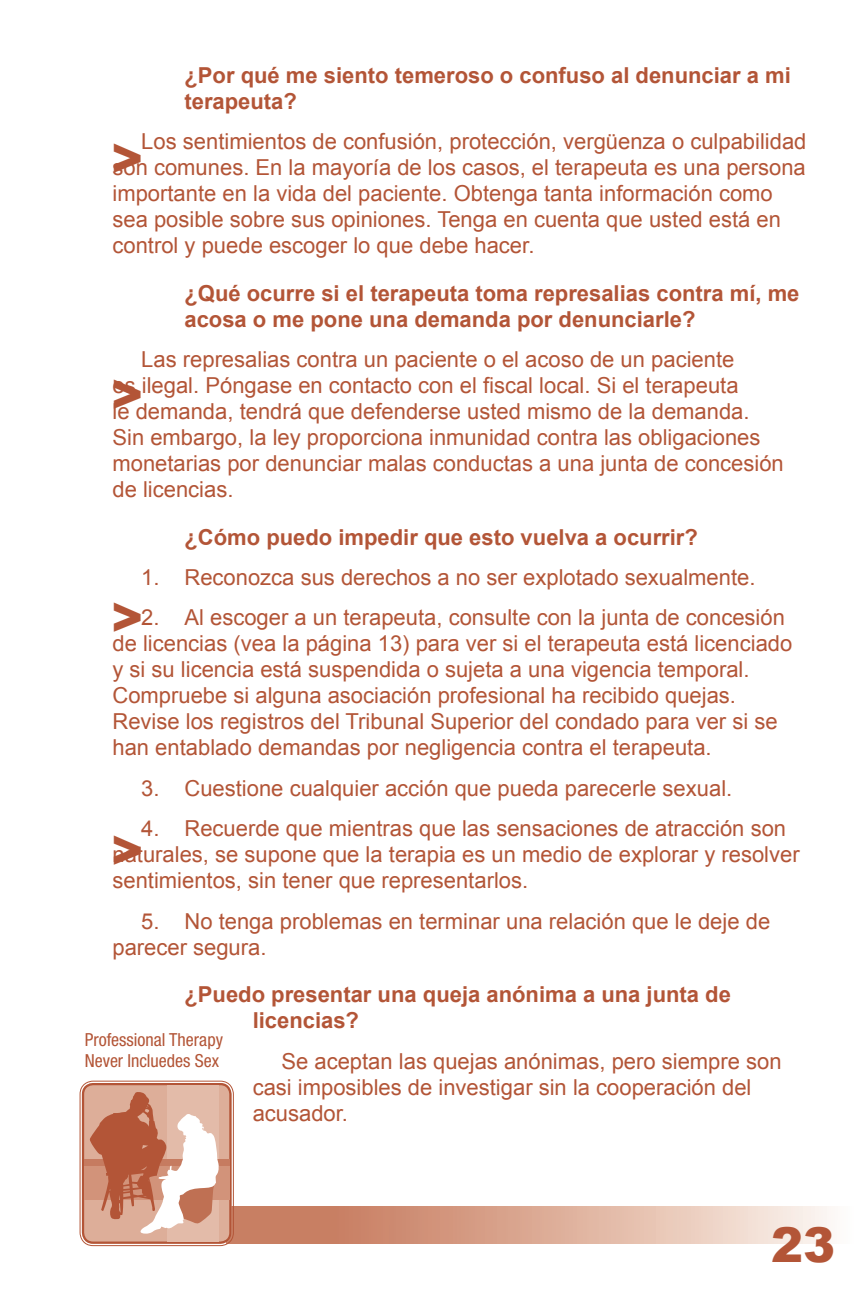
<style>
.page{position:relative;width:864px;height:1296px;background:#fff}
.page>*{position:absolute;margin:0;border:0;box-sizing:border-box;transform-origin:0 0}
.t1{font:900 48px "Arial";color:#b35537}
.Body_Text{font:22px/26px "Arial";color:#b35537}
.Hanging_indent{font:700 22px/26px "Arial";color:#b35537}
.t2{font:condensed 18px/21.6px "Helvetica Neue LT Std";color:#b35537}
</style>
<div class="page">
<svg style="left:227px;top:1207px;width:602px;height:37px;background:#dcac98"></svg>
<div style="left:82px;top:1083px;width:150px;height:161px;background:#ddae99;border-radius:11px"></div>
<div style="left:80px;top:1081px;width:154px;height:165px;border:1px solid #b35537;border-radius:13px"></div>
<div style="left:82px;top:1083px;width:150px;height:161px;border:2px solid #b35537;border-radius:10px"></div>
<div style="left:167px;top:1085px;width:51px;height:156px;background:#e3bba9"></div>
<div style="left:84px;top:1165px;width:145px;height:35px;background:#d2937a"></div>
<div style="left:84px;top:1159px;width:145px;height:7px;background:#c67b60"></div>
<svg style="left:90px;top:1092px;width:129px;height:142px"></svg>
<p class="Hanging_indent" style="left:184px;top:63px;width:608px">¿Por qué me siento temeroso o confuso al denunciar a mi terapeuta?</p>
<p class="Body_Text" style="left:112px;top:129px;width:696px;text-indent:29px">Los sentimientos de confusión, protección, vergüenza o culpabilidad son comunes. En la mayoría de los casos, el terapeuta es una persona importante en la vida del paciente. Obtenga tanta información como sea posible sobre sus opiniones. Tenga en cuenta que usted está en control y puede escoger lo que debe hacer.</p>
<p class="Hanging_indent" style="left:184px;top:281px;width:617px">¿Qué ocurre si el terapeuta toma represalias contra mí, me acosa o me pone una demanda por denunciarle?</p>
<p class="Body_Text" style="left:112px;top:347px;width:673px;text-indent:29px">Las represalias contra un paciente o el acoso de un paciente<br>es ilegal. Póngase en contacto con el fiscal local. Si el terapeuta<br>le demanda, tendrá que defenderse usted mismo de la demanda.<br>Sin embargo, la ley proporciona inmunidad contra las obligaciones monetarias por denunciar malas conductas a una junta de concesión de licencias.</p>
<p class="Hanging_indent" style="left:184px;top:525px;width:515px">¿Cómo puedo impedir que esto vuelva a ocurrir?</p>
<p class="Body_Text" style="left:141px;top:565px;width:616px">1. Reconozca sus derechos a no ser explotado sexualmente.</p>
<p class="Body_Text" style="left:112px;top:605px;width:681px;text-indent:29px">2. Al escoger a un terapeuta, consulte con la junta de concesión de licencias (vea la página 13) para ver si el terapeuta está licenciado y si su licencia está suspendida o sujeta a una vigencia temporal.<br>Compruebe si alguna asociación profesional ha recibido quejas.<br>Revise los registros del Tribunal Superior del condado para ver si se han entablado demandas por negligencia contra el terapeuta.</p>
<p class="Body_Text" style="left:141px;top:775px;width:593px">3. Cuestione cualquier acción que pueda parecerle sexual.</p>
<p class="Body_Text" style="left:112px;top:816px;width:689px;text-indent:29px">4. Recuerde que mientras que las sensaciones de atracción son naturales, se supone que la terapia es un medio de explorar y resolver sentimientos, sin tener que representarlos.</p>
<p class="Body_Text" style="left:112px;top:908px;width:659px;text-indent:29px">5. No tenga problemas en terminar una relación que le deje de parecer segura.</p>
<p class="Hanging_indent" style="left:253px;top:982px;width:480px;text-indent:-68px">¿Puedo presentar una queja anónima a una junta de licencias?</p>
<p class="Body_Text" style="left:253px;top:1048px;width:530px;text-indent:29px">Se aceptan las quejas anónimas, pero siempre son casi imposibles de investigar sin la cooperación del acusador.</p>
<p class="t1" style="left:111px;top:123px;width:33px">&gt;</p>
<p class="t1" style="left:111px;top:359px;width:33px">&gt;</p>
<p class="t1" style="left:111px;top:582px;width:33px">&gt;</p>
<p class="t1" style="left:111px;top:815px;width:33px">&gt;</p>
<p class="t2" style="left:85px;top:1028px;width:140px">Professional Therapy<br>Never Incluedes Sex</p>
<h1 class="t1" style="left:771px;top:1210px;width:66px">23</h1>
</div>
